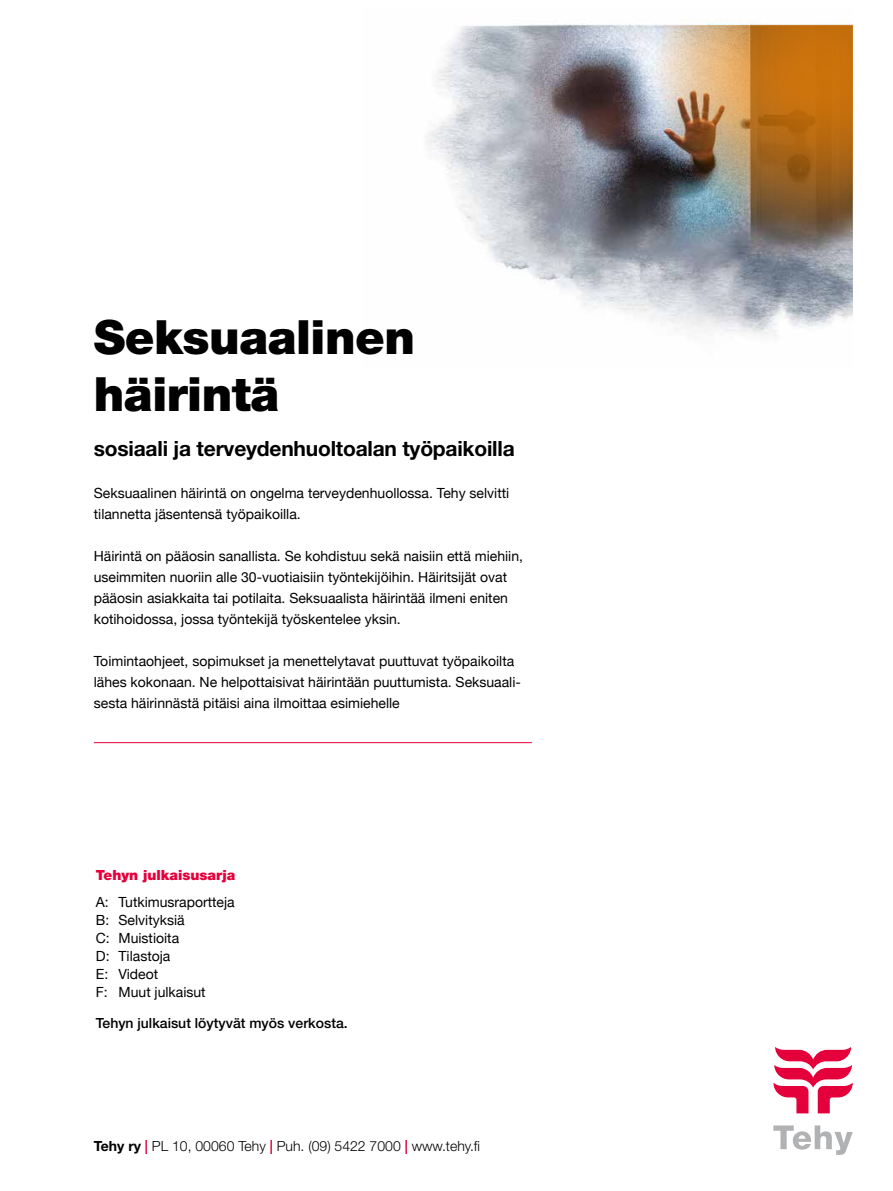
<style>
.page{position:relative;width:893px;height:1191px;background:#fff}
.page>*{position:absolute;margin:0;border:0;box-sizing:border-box;transform-origin:0 0}
.t1{font:900 47.25px/56.7px "Helvetica Neue LT Std";letter-spacing:-.01em;color:#000}
.t2{font:700 21px "Helvetica Neue LT Std";letter-spacing:-.01em;color:#000}
.t3{font:14px/21px "Helvetica Neue";color:#000}
.t4{font:300 14px "Helvetica Neue LT Std";color:#000}
.t5{font:500 14px "Helvetica Neue LT Std";color:#000}
.t6{font:900 14px "Helvetica Neue LT Std";color:#e4003b}
.s1{font-weight:700}
.s2{font-weight:700;color:#e4003b}
</style>
<div class="page">
<svg style="left:773px;top:1047px;width:80px;height:66px"></svg>
<svg style="left:773px;top:1125px;width:80px;height:29px"></svg>
<img style="left:425px;top:20px;width:428px;height:316px">
<hr style="left:94px;top:742px;width:438px;height:1px;background:#e4003b">
<img style="left:653px;top:26px;width:200px;height:216px">
<h1 class="t1" style="left:94px;top:308px;width:323px">Seksuaalinen häirintä</h1>
<h2 class="t2" style="left:94px;top:435px;width:422px">sosiaali ja terveydenhuoltoalan työpaikoilla</h2>
<p class="t3" style="left:94px;top:483px;width:417px">Seksuaalinen häirintä on ongelma terveydenhuollossa. Tehy selvitti tilannetta jäsentensä työpaikoilla.</p>
<p class="t3" style="left:94px;top:546px;width:431px">Häirintä on pääosin sanallista. Se kohdistuu sekä naisiin että miehiin, useimmiten nuoriin alle 30-vuotiaisiin työntekijöihin. Häiritsijät ovat pääosin asiakkaita tai potilaita. Seksuaalista häirintää ilmeni eniten kotihoidossa, jossa työntekijä työskentelee yksin.</p>
<p class="t3" style="left:94px;top:651px;width:429px">Toimintaohjeet, sopimukset ja menettelytavat puuttuvat työpaikoilta lähes kokonaan. Ne helpottaisivat häirintään puuttumista. Seksuaali&shy;sesta häirinnästä pitäisi aina ilmoittaa esimiehelle</p>
<p class="t6" style="left:96px;top:866px;width:141px">Tehyn julkaisusarja</p>
<p class="t3" style="left:96px;top:894px;width:140px;line-height:17.8px">A: Tutkimusraportteja<br>B: Selvityksiä<br>C: Muistioita<br>D: Tilastoja<br>E: Videot<br>F: Muut julkaisut</p>
<p class="t5" style="left:96px;top:1014px;width:253px">Tehyn julkaisut löytyvät myös verkosta.</p>
<p class="t4" style="left:94px;top:1137px;width:388px"><span class="s1">Tehy ry</span> <span class="s2">|</span> PL 10, 00060 Tehy <span class="s2">|</span> Puh. (09) 5422 7000 <span class="s2">|</span> www.tehy.fi</p>
</div>
